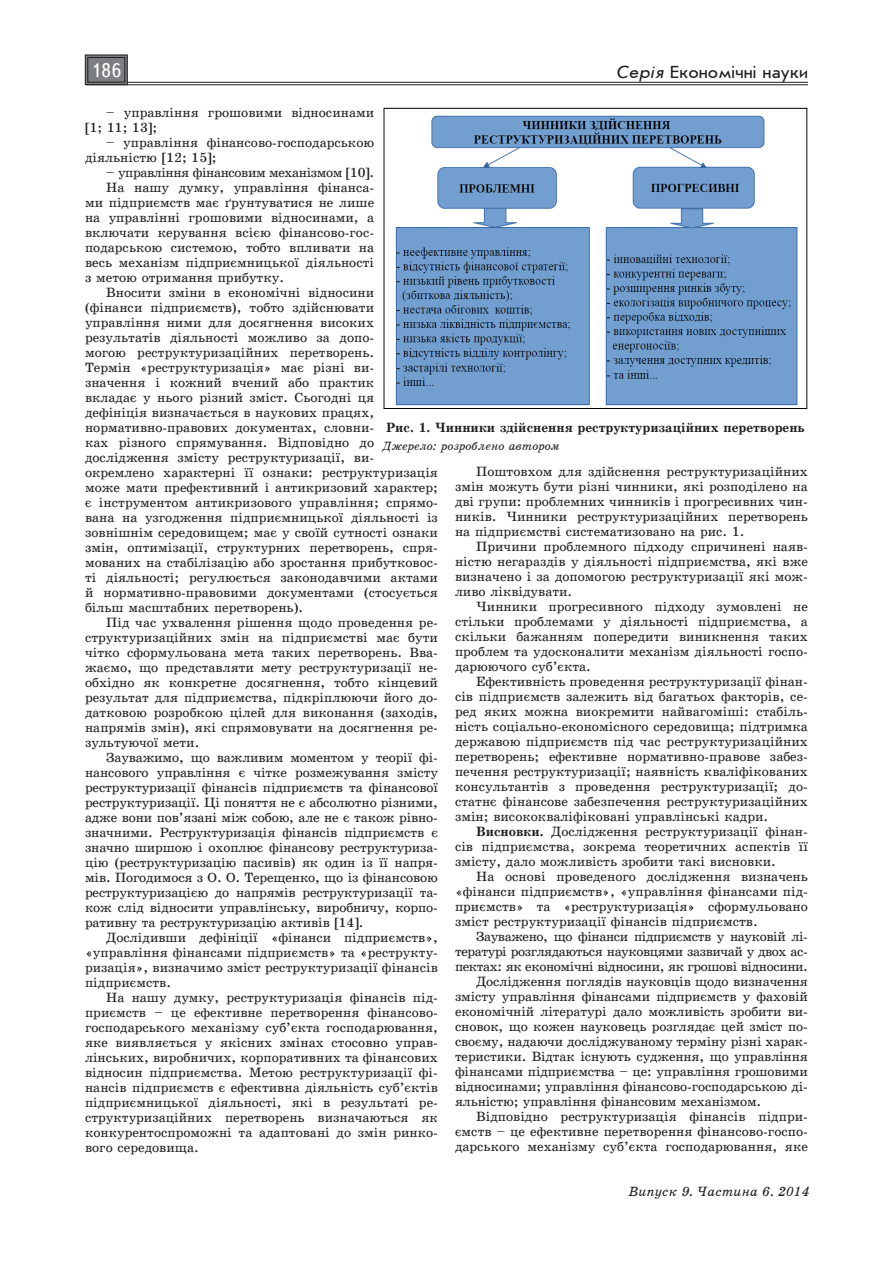
<style>
.page{position:relative;width:893px;height:1263px;background:#fff}
.page>*{position:absolute;margin:0;border:0;box-sizing:border-box;transform-origin:0 0}
.t1{font:19.5px "Ukrainian Text";color:#fff}
.t2{font:18px "Ukrainian Journal Sans";color:#231f20}
.Текст_основной{font:13.5px/15px "Ukrainian School";color:#231f20;text-align:justify}
.Рисунок{font:700 13.5px "Ukrainian School";color:#231f20}
.Текст_основной-2{font:13.5px "Ukrainian School";letter-spacing:-.03em;color:#231f20}
.t3{font:italic 13.5px "Ukrainian School";color:#231f20}
.джерело{font:italic 12px "Ukrainian School";color:#231f20}
.s1{font-style:italic}
.s2{font-weight:700}
</style>
<div class="page">
<hr style="left:86px;top:82px;width:722px;height:1px;background:#231f20">
<hr style="left:86px;top:85px;width:722px;height:1px;background:#231f20">
<svg style="left:85px;top:54px;width:43px;height:31px"></svg>
<div style="left:88px;top:57px;width:37px;height:25px;border:1px solid #231f20"></div>
<img style="left:384px;top:115px;width:423px;height:294px">
<h1 class="t1" style="left:91px;top:60px;width:32px">186</h1>
<h2 class="t2" style="left:616px;top:63px;width:193px"><span class="s1">Серія</span> Економічні науки</h2>
<p class="Текст_основной" style="left:85px;top:105px;width:291px;text-indent:21px">– управління грошовими відносинами [1; 11; 13];</p>
<p class="Текст_основной" style="left:85px;top:135px;width:291px;text-indent:21px">– управління фінансово-господарською діяльністю [12; 15];</p>
<p class="Текст_основной-2" style="left:106px;top:165px;width:269px">– управління фінансовим механізмом [10].</p>
<p class="Текст_основной" style="left:85px;top:180px;width:291px;text-indent:21px">На нашу думку, управління фінанса&shy;ми підприємств має ґрунтуватися не лише на управлінні грошовими відносинами, а включати керування всією фінансово-гос&shy;подарською системою, тобто впливати на весь механізм підприємницької діяльності з метою отримання прибутку.</p>
<p class="Текст_основной" style="left:85px;top:285px;width:354px;text-align:left;text-indent:21px">Вносити зміни в економічні відносини<br>(фінанси підприємств), тобто здійснювати управління ними для досягнення високих результатів діяльності можливо за допо-<br>могою реструктуризаційних перетворень.<br>Термін «реструктуризація» має різні ви&shy;значення і кожний вчений або практик<br>вкладає у нього різний зміст. Сьогодні ця дефініція визначається в наукових працях, нормативно-правових документах, словни-<br>ках різного спрямування. Відповідно до дослідження змісту реструктуризації, ви&shy;окремлено характерні її ознаки: реструктуризація може мати префективний і антикризовий характер; є інструментом антикризового управління; спрямо&shy;вана на узгодження підприємницької діяльності із зовнішнім середовищем; має у своїй сутності ознаки змін, оптимізації, структурних перетворень, спря&shy;мованих на стабілізацію або зростання прибутковос&shy;ті діяльності; регулюється законодавчими актами й нормативно-правовими документами (стосується більш масштабних перетворень).</p>
<p class="Текст_основной" style="left:85px;top:615px;width:354px;text-indent:21px">Під час ухвалення рішення щодо проведення ре&shy;структуризаційних змін на підприємстві має бути чітко сформульована мета таких перетворень. Вва&shy;жаємо, що представляти мету реструктуризації не&shy;обхідно як конкретне досягнення, тобто кінцевий результат для підприємства, підкріплюючи його до&shy;датковою розробкою цілей для виконання (заходів, напрямів змін), які спрямовувати на досягнення ре&shy;зультуючої мети.</p>
<p class="Текст_основной" style="left:85px;top:750px;width:354px;text-indent:21px">Зауважимо, що важливим моментом у теорії фі&shy;нансового управління є чітке розмежування змісту реструктуризації фінансів підприємств та фінансової реструктуризації. Ці поняття не є абсолютно різними, адже вони пов’язані між собою, але не є також рівно&shy;значними. Реструктуризація фінансів підприємств є значно ширшою і охоплює фінансову реструктуриза&shy;цію (реструктуризацію пасивів) як один із її напря&shy;мів. Погодимося з О. О. Терещенко, що із фінансовою реструктуризацією до напрямів реструктуризації та&shy;кож слід відносити управлінську, виробничу, корпо&shy;ративну та реструктуризацію активів [14].</p>
<p class="Текст_основной" style="left:85px;top:930px;width:354px;text-indent:21px">Дослідивши дефініції «фінанси підприємств», «управління фінансами підприємств» та «реструкту&shy;ризація», визначимо зміст реструктуризації фінансів підприємств.</p>
<p class="Текст_основной" style="left:85px;top:990px;width:354px;text-indent:21px">На нашу думку, реструктуризація фінансів під&shy;приємств – це ефективне перетворення фінансово&shy;господарського механізму суб’єкта господарювання, яке виявляється у якісних змінах стосовно управ&shy;лінських, виробничих, корпоративних та фінансових відносин підприємства. Метою реструктуризації фі&shy;нансів підприємств є ефективна діяльність суб’єктів підприємницької діяльності, які в результаті ре&shy;структуризаційних перетворень визначаються як конкурентоспроможні та адаптовані до змін ринко&shy;вого середовища.</p>
<p class="Рисунок" style="left:386px;top:420px;width:420px">Рис. 1. Чинники здійснення реструктуризаційних перетворень</p>
<p class="джерело" style="left:383px;top:439px;width:178px">Джерело: розроблено автором</p>
<p class="Текст_основной" style="left:455px;top:464px;width:354px;text-indent:21px">Поштовхом для здійснення реструктуризаційних змін можуть бути різні чинники, які розподілено на дві групи: проблемних чинників і прогресивних чин&shy;ників. Чинники реструктуризаційних перетворень на підприємстві систематизовано на рис. 1.</p>
<p class="Текст_основной" style="left:455px;top:539px;width:354px;text-indent:21px">Причини проблемного підходу спричинені наяв&shy;ністю негараздів у діяльності підприємства, які вже визначено і за допомогою реструктуризації які мож&shy;ливо ліквідувати.</p>
<p class="Текст_основной" style="left:455px;top:599px;width:354px;text-indent:21px">Чинники прогресивного підходу зумовлені не стільки проблемами у діяльності підприємства, а скільки бажанням попередити виникнення таких проблем та удосконалити механізм діяльності госпо&shy;дарюючого суб’єкта.</p>
<p class="Текст_основной" style="left:455px;top:674px;width:354px;text-indent:21px">Ефективність проведення реструктуризації фінан&shy;сів підприємств залежить від багатьох факторів, се&shy;ред яких можна виокремити найвагоміші: стабіль&shy;ність соціально-економісного середовища; підтримка державою підприємств під час реструктуризаційних перетворень; ефективне нормативно-правове забез&shy;печення реструктуризації; наявність кваліфікованих консультантів з проведення реструктуризації; до&shy;статнє фінансове забезпечення реструктуризаційних змін; висококваліфіковані управлінські кадри.</p>
<p class="Текст_основной" style="left:455px;top:824px;width:354px;text-indent:21px"><span class="s2">Висновки.</span> Дослідження реструктуризації фінан&shy;сів підприємства, зокрема теоретичних аспектів її змісту, дало можливість зробити такі висновки.</p>
<p class="Текст_основной" style="left:455px;top:869px;width:354px;text-indent:21px">На основі проведеного дослідження визначень «фінанси підприємств», «управління фінансами під&shy;приємств» та «реструктуризація» сформульовано зміст реструктуризації фінансів підприємств.</p>
<p class="Текст_основной" style="left:455px;top:929px;width:354px;text-indent:21px">Зауважено, що фінанси підприємств у науковій лі&shy;тературі розглядаються науковцями зазвичай у двох ас&shy;пектах: як економічні відносини, як грошові відносини.</p>
<p class="Текст_основной" style="left:455px;top:974px;width:354px;text-indent:21px">Дослідження поглядів науковців щодо визначення змісту управління фінансами підприємств у фаховій економічній літературі дало можливість зробити ви&shy;сновок, що кожен науковець розглядає цей зміст по&shy;своєму, надаючи досліджуваному терміну різні харак&shy;теристики. Відтак існують судження, що управління фінансами підприємства – це: управління грошовими відносинами; управління фінансово-господарською ді&shy;яльністю; управління фінансовим механізмом.</p>
<p class="Текст_основной" style="left:455px;top:1109px;width:354px;text-indent:21px">Відповідно реструктуризація фінансів підпри&shy;ємств – це ефективне перетворення фінансово-госпо&shy;дарського механізму суб’єкта господарювання, яке</p>
<p class="t3" style="left:628px;top:1183px;width:183px">Випуск 9. Частина 6. 2014</p>
</div>
